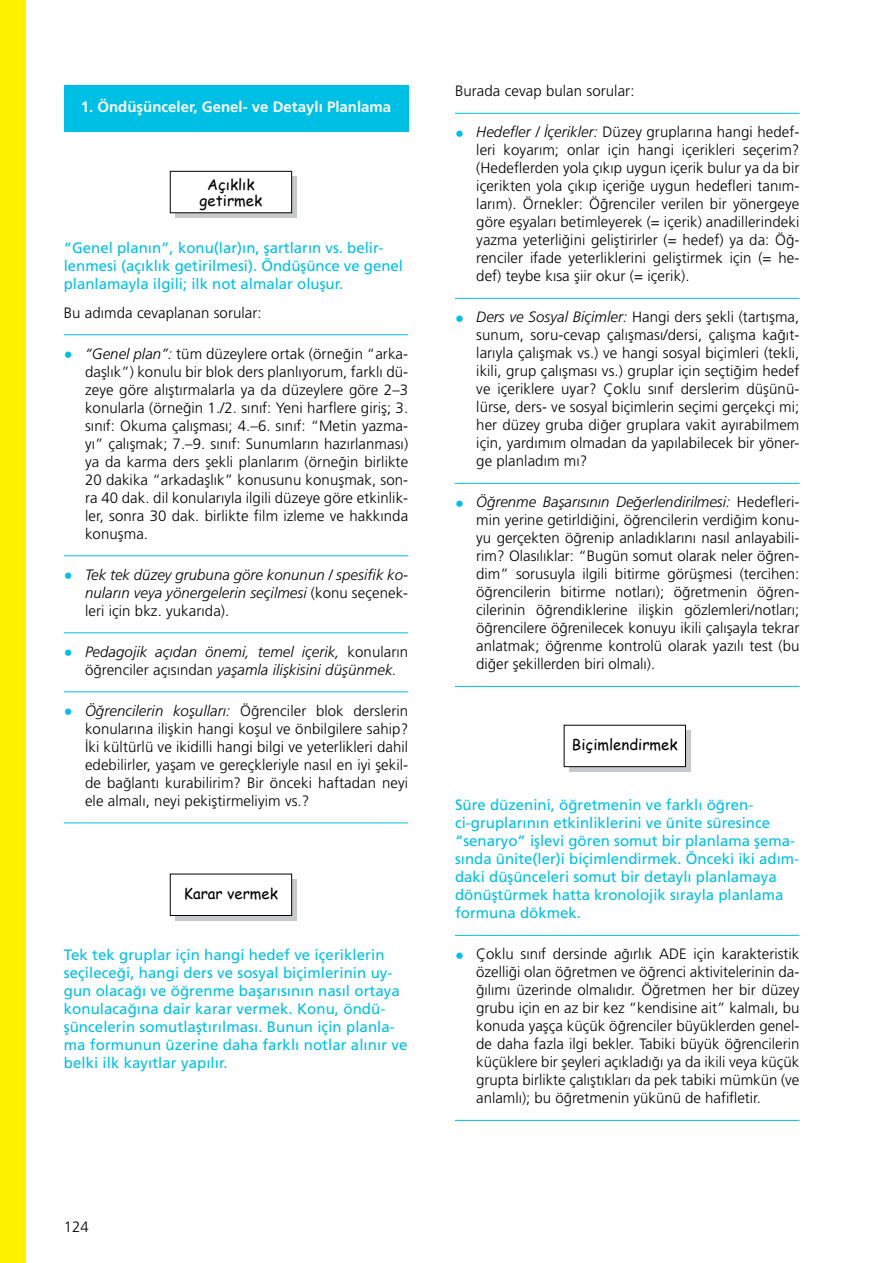
<style>
.page{position:relative;width:893px;height:1263px;background:#fff}
.page>*{position:absolute;margin:0;border:0;box-sizing:border-box;transform-origin:0 0}
.t1{font:300 15px/18px "Frutiger LT Pro";letter-spacing:.005em;color:#000;text-align:justify}
.t2{font:15px/18px "Frutiger LT Pro";color:#00bfe4}
.t3{font:italic 300 15px/18px "Frutiger LT Pro";letter-spacing:.005em;color:#000;text-align:justify}
.t4{font:15px/16.5px "Comic Sans MS";color:#000;text-align:center}
.t5{font:700 15px "Frutiger LT Pro";color:#fff}
.s1{font-weight:700;font-size:18px;color:#00bfe4}
.s2{font-style:italic}
.s3{font-weight:700;font-style:normal;font-size:18px;color:#00bfe4}
.s4{font-style:normal}
</style>
<div class="page">
<div style="left:0;top:0;width:26px;height:1263px;background:#fff200"></div>
<div style="left:64px;top:85px;width:344px;height:46px;background:#00bfe4"></div>
<svg style="left:64px;top:334px;width:21px;height:1px"></svg>
<hr style="left:85px;top:334px;width:323px;height:1px;background:#00bfe4">
<svg style="left:64px;top:555px;width:21px;height:1px"></svg>
<hr style="left:85px;top:555px;width:323px;height:1px;background:#00bfe4">
<svg style="left:64px;top:632px;width:21px;height:1px"></svg>
<hr style="left:85px;top:632px;width:323px;height:1px;background:#00bfe4">
<svg style="left:64px;top:691px;width:21px;height:1px"></svg>
<hr style="left:85px;top:691px;width:323px;height:1px;background:#00bfe4">
<svg style="left:64px;top:822px;width:21px;height:1px"></svg>
<hr style="left:85px;top:822px;width:323px;height:1px;background:#00bfe4">
<svg style="left:455px;top:113px;width:21px;height:1px"></svg>
<hr style="left:476px;top:113px;width:323px;height:1px;background:#00bfe4">
<svg style="left:455px;top:298px;width:21px;height:1px"></svg>
<hr style="left:476px;top:298px;width:323px;height:1px;background:#00bfe4">
<svg style="left:455px;top:483px;width:21px;height:1px"></svg>
<hr style="left:476px;top:483px;width:323px;height:1px;background:#00bfe4">
<svg style="left:455px;top:686px;width:21px;height:1px"></svg>
<hr style="left:476px;top:686px;width:323px;height:1px;background:#00bfe4">
<svg style="left:455px;top:935px;width:21px;height:1px"></svg>
<hr style="left:476px;top:935px;width:323px;height:1px;background:#00bfe4">
<svg style="left:455px;top:1120px;width:21px;height:1px"></svg>
<hr style="left:476px;top:1120px;width:323px;height:1px;background:#00bfe4">
<div style="left:569px;top:730px;width:121px;height:41px;background:linear-gradient(to right,#c7c8ca,#c7c8ca)"></div>
<div style="left:564px;top:725px;width:121px;height:42px;background:#fff"></div>
<div style="left:564px;top:725px;width:122px;height:42px;border:1px solid #000"></div>
<div style="left:175px;top:879px;width:122px;height:41px;background:#c7c8ca"></div>
<div style="left:170px;top:874px;width:122px;height:41px;background:#fff"></div>
<div style="left:170px;top:874px;width:122px;height:42px;border:1px solid #000"></div>
<div style="left:175px;top:176px;width:122px;height:41px;background:linear-gradient(to right,#c7c8ca,#c7c8ca)"></div>
<div style="left:170px;top:171px;width:122px;height:42px;background:#fff"></div>
<div style="left:170px;top:171px;width:122px;height:42px;border:1px solid #000"></div>
<p class="t5" style="left:81px;top:98px;width:312px">1. Öndüşünceler, Genel- ve Detaylı Planlama</p>
<p class="t4" style="left:200px;top:176px;width:64px">Açıklık getirmek</p>
<p class="t2" style="left:64px;top:239px;width:341px">“Genel planın”, konu(lar)ın, şartların vs. belir&shy;lenmesi (açıklık getirilmesi). Öndüşünce ve genel planlamayla ilgili; ilk not almalar oluşur.</p>
<p class="t1" style="left:64px;top:304px;width:199px">Bu adımda cevaplanan sorular:</p>
<p class="t1" style="left:85px;top:345px;width:325px;text-indent:-21px"><span class="s1">•</span> <span class="s2">“Genel plan”:</span> tüm düzeylere ortak (örneğin “arka&shy;daşlık”) konulu bir blok ders planlıyorum, farklı dü&shy;zeye göre alıştırmalarla ya da düzeylere göre 2–3 konularla (örneğin 1./2. sınıf: Yeni harflere giriş; 3. sınıf: Okuma çalışması; 4.–6. sınıf: “Metin yazma&shy;yı” çalışmak; 7.–9. sınıf: Sunumların hazırlanması) ya da karma ders şekli planlarım (örneğin birlikte 20 dakika “arkadaşlık” konusunu konuşmak, son&shy;ra 40 dak. dil konularıyla ilgili düzeye göre etkinlik&shy;ler, sonra 30 dak. birlikte film izleme ve hakkında konuşma.</p>
<p class="t3" style="left:85px;top:566px;width:325px;text-indent:-21px"><span class="s3">•</span> Tek tek düzey grubuna göre konunun / spesifik ko&shy;nuların veya yönergelerin seçilmesi <span class="s4">(konu seçenek&shy;leri için bkz. yukarıda).</span></p>
<p class="t3" style="left:85px;top:643px;width:325px;text-indent:-21px"><span class="s3">•</span> Pedagojik açıdan önemi, temel içerik, <span class="s4">konuların öğrenciler açısından</span> yaşamla ilişkisini düşünmek.</p>
<p class="t1" style="left:85px;top:702px;width:325px;text-indent:-21px"><span class="s1">•</span> <span class="s2">Öğrencilerin koşulları:</span> Öğrenciler blok derslerin konularına ilişkin hangi koşul ve önbilgilere sahip?<br>İki kültürlü ve ikidilli hangi bilgi ve yeterlikleri dahil edebilirler, yaşam ve gereçkleriyle nasıl en iyi şekil&shy;de bağlantı kurabilirim? Bir önceki haftadan neyi ele almalı, neyi pekiştirmeliyim vs.?</p>
<p class="t4" style="left:184px;top:884px;width:96px">Karar vermek</p>
<p class="t2" style="left:64px;top:946px;width:345px">Tek tek gruplar için hangi hedef ve içeriklerin seçileceği, hangi ders ve sosyal biçimlerinin uy&shy;gun olacağı ve öğrenme başarısının nasıl ortaya konulacağına dair karar vermek. Konu, öndü&shy;şüncelerin somutlaştırılması. Bunun için planla&shy;ma formunun üzerine daha farklı notlar alınır ve belki ilk kayıtlar yapılır.</p>
<p class="t1" style="left:64px;top:1217px;width:27px">124</p>
<p class="t1" style="left:455px;top:82px;width:181px">Burada cevap bulan sorular:</p>
<p class="t1" style="left:476px;top:123px;width:325px;text-indent:-21px"><span class="s1">•</span> <span class="s2">Hedefler / İçerikler:</span> Düzey gruplarına hangi hedef&shy;leri koyarım; onlar için hangi içerikleri seçerim? (Hedeflerden yola çıkıp uygun içerik bulur ya da bir içerikten yola çıkıp içeriğe uygun hedefleri tanım&shy;larım). Örnekler: Öğrenciler verilen bir yönergeye göre eşyaları betimleyerek (= içerik) anadillerindeki yazma yeterliğini geliştirirler (= hedef) ya da: Öğ&shy;renciler ifade yeterliklerini geliştirmek için (= he&shy;def) teybe kısa şiir okur (= içerik).</p>
<p class="t1" style="left:476px;top:308px;width:325px;text-indent:-21px"><span class="s1">•</span> <span class="s2">Ders ve Sosyal Biçimler:</span> Hangi ders şekli (tartışma, sunum, soru-cevap çalışması/dersi, çalışma kağıt&shy;larıyla çalışmak vs.) ve hangi sosyal biçimleri (tekli, ikili, grup çalışması vs.) gruplar için seçtiğim hedef ve içeriklere uyar? Çoklu sınıf derslerim düşünü&shy;lürse, ders- ve sosyal biçimlerin seçimi gerçekçi mi; her düzey gruba diğer gruplara vakit ayırabilmem için, yardımım olmadan da yapılabilecek bir yöner&shy;ge planladım mı?</p>
<p class="t1" style="left:476px;top:493px;width:325px;text-indent:-21px"><span class="s1">•</span> <span class="s2">Öğrenme Başarısının Değerlendirilmesi:</span> Hedefleri&shy;min yerine getirldiğini, öğrencilerin verdiğim konu&shy;yu gerçekten öğrenip anladıklarını nasıl anlayabili&shy;rim? Olasılıklar: “Bugün somut olarak neler öğren&shy;dim” sorusuyla ilgili bitirme görüşmesi (tercihen: öğrencilerin bitirme notları); öğretmenin öğren&shy;cilerinin öğrendiklerine ilişkin gözlemleri/notları; öğrencilere öğrenilecek konuyu ikili çalışayla tekrar anlatmak; öğrenme kontrolü olarak yazılı test (bu diğer şekillerden biri olmalı).</p>
<p class="t4" style="left:572px;top:736px;width:107px">Biçimlendirmek</p>
<p class="t2" style="left:455px;top:796px;width:346px">Süre düzenini, öğretmenin ve farklı öğren&shy;ci-gruplarının etkinliklerini ve ünite süresince “senaryo” işlevi gören somut bir planlama şema&shy;sında ünite(ler)i biçimlendirmek. Önceki iki adım&shy;daki düşünceleri somut bir detaylı planlamaya dönüştürmek hatta kronolojik sırayla planlama formuna dökmek.</p>
<p class="t1" style="left:476px;top:945px;width:325px;text-indent:-21px"><span class="s1">•</span> Çoklu sınıf dersinde ağırlık ADE için karakteristik özelliği olan öğretmen ve öğrenci aktivitelerinin da&shy;ğılımı üzerinde olmalıdır. Öğretmen her bir düzey grubu için en az bir kez “kendisine ait” kalmalı, bu konuda yaşça küçük öğrenciler büyüklerden genel&shy;de daha fazla ilgi bekler. Tabiki büyük öğrencilerin küçüklere bir şeyleri açıkladığı ya da ikili veya küçük grupta birlikte çalıştıkları da pek tabiki mümkün (ve anlamlı); bu öğretmenin yükünü de hafifletir.</p>
</div>
